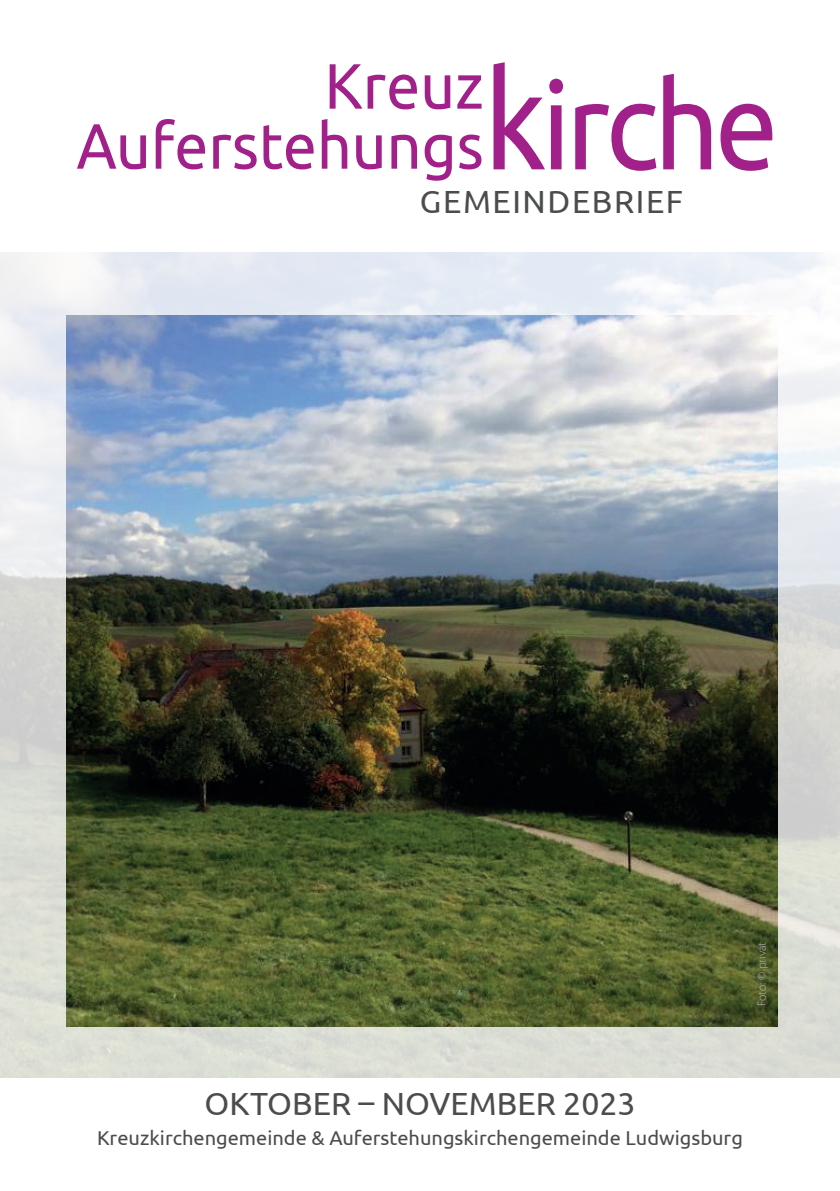
<style>
.page{position:relative;width:840px;height:1191px;background:#fff}
.page>*{position:absolute;margin:0;border:0;box-sizing:border-box;transform-origin:0 0}
.t1{font:64px/60px "Ubuntu";color:#a2208a;scale:.95 1}
.t2{font:32px "Ubuntu";color:#4b4c4d}
.t3{font:32px "Ubuntu";letter-spacing:.05em;color:#4b4c4d}
.t4{font:20px "Ubuntu";color:#4b4c4d}
.t5{font:300 12px "Myriad Pro";color:#b2b3b7}
.s1{font-size:138px}
.s2{font-size:123.2px}
</style>
<div class="page">
<img style="left:0;top:252px;width:839px;height:825px">
<img style="left:66px;top:316px;width:711px;height:710px">
<h1 class="t1" style="left:76px;top:54px;width:740px;text-indent:248px">Kreuz<br>Auferstehungs<span class="s1">k</span><span class="s2">irche</span></h1>
<h2 class="t3" style="left:420px;top:183px;width:264px">GEMEINDEBRIEF</h2>
<p class="t5" style="left:754px;top:1006px;width:66px;rotate:-90deg">Foto: © privat</p>
<h2 class="t2" style="left:204px;top:1084px;width:432px">OKTOBER – NOVEMBER 2023</h2>
<p class="t4" style="left:97px;top:1125px;width:647px">Kreuzkirchengemeinde &amp; Auferstehungskirchengemeinde Ludwigsburg</p>
</div>
